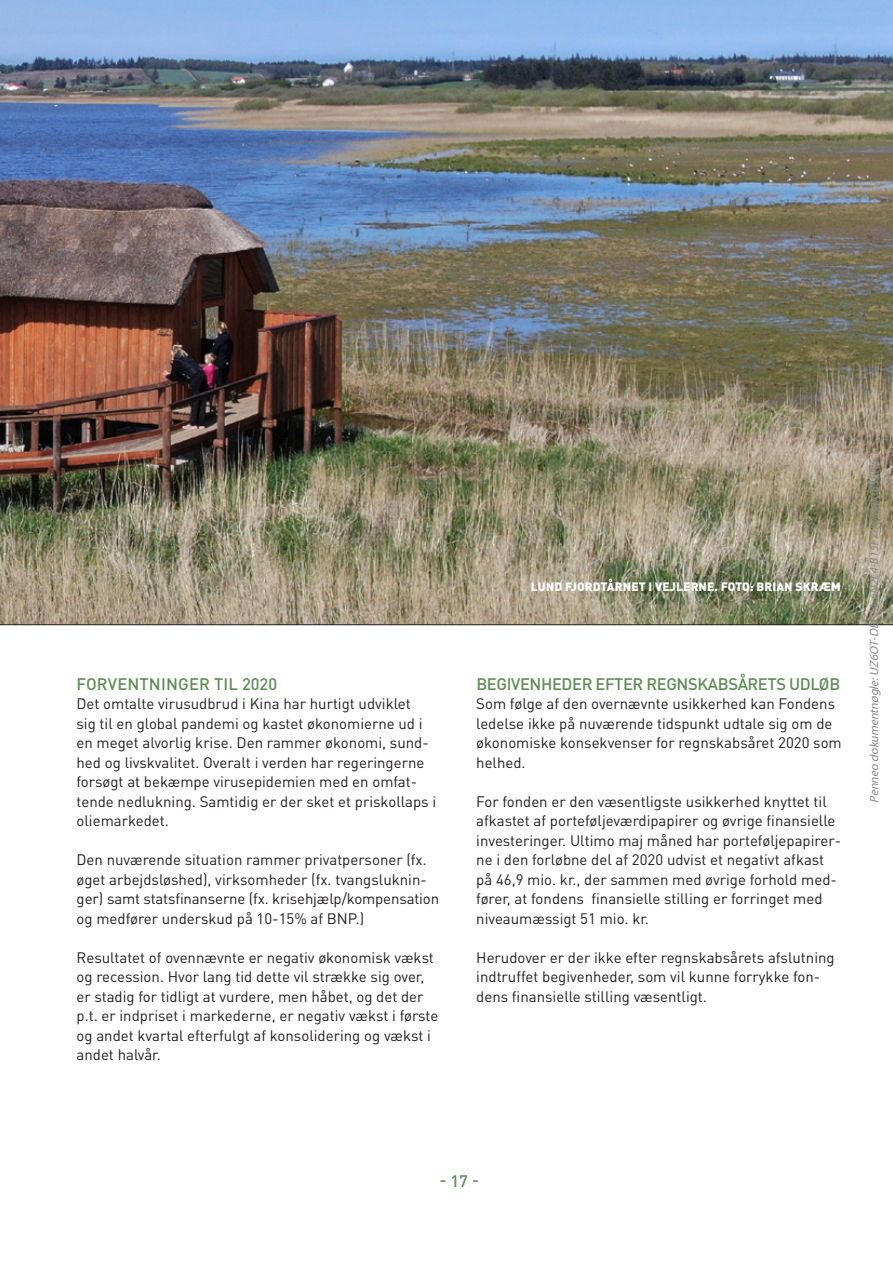
<style>
.page{position:relative;width:893px;height:1263px;background:#fff}
.page>*{position:absolute;margin:0;border:0;box-sizing:border-box;transform-origin:0 0}
.t1{font:500 16.5px "DINOT";letter-spacing:-.025em;color:#5f8d56}
.t2{font:500 16.5px "DINOT";letter-spacing:.01em;color:#5f8d56}
.t3{font:15px/19.5px "DINOT";color:#231f20}
.t4{font:italic 12px "Myriad Pro";color:#888}
.t5{font:900 12px "DINOT";letter-spacing:.01em;color:#fff}
</style>
<div class="page">
<img style="left:0;top:0;width:893px;height:625px">
<p class="t2" style="left:77px;top:673px;width:202px">FORVENTNINGER TIL 2020</p>
<p class="t3" style="left:77px;top:694px;width:361px">Det omtalte virusudbrud i Kina har hurtigt udviklet<br>sig til en global pandemi og kastet økonomierne ud i en meget alvorlig krise. Den rammer økonomi, sund&shy;hed og livskvalitet. Overalt i verden har regeringerne forsøgt at bekæmpe virusepidemien med en omfat&shy;tende nedlukning. Samtidig er der sket et priskollaps i oliemarkedet.</p>
<p class="t3" style="left:77px;top:850px;width:364px">Den nuværende situation rammer privatpersoner (fx. øget arbejdsløshed), virksomheder (fx. tvangsluknin&shy;ger) samt statsfinanserne (fx. krisehjælp/kompensation og medfører underskud på 10-15% af BNP.)</p>
<p class="t3" style="left:77px;top:947px;width:363px">Resultatet of ovennævnte er negativ økonomisk vækst og recession. Hvor lang tid dette vil strække sig over, er stadig for tidligt at vurdere, men håbet, og det der p.t. er indpriset i markederne, er negativ vækst i første og andet kvartal efterfulgt af konsolidering og vækst i andet halvår.</p>
<p class="t5" style="left:531px;top:578px;width:311px">LUND FJORDTÅRNET I VEJLERNE. FOTO: BRIAN SKRÆM</p>
<p class="t1" style="left:476px;top:673px;width:365px">BEGIVENHEDER EFTER REGNSKABSÅRETS UDLØB</p>
<p class="t3" style="left:476px;top:694px;width:367px">Som følge af den overnævnte usikkerhed kan Fondens ledelse ikke på nuværende tidspunkt udtale sig om de økonomiske konsekvenser for regnskabsåret 2020 som helhed.</p>
<p class="t3" style="left:476px;top:791px;width:366px">For fonden er den væsentligste usikkerhed knyttet til afkastet af porteføljeværdipapirer og øvrige finansielle investeringer. Ultimo maj måned har porteføljepapirer&shy;ne i den forløbne del af 2020 udvist et negativt afkast på 46,9 mio. kr., der sammen med øvrige forhold med&shy;fører, at fondens finansielle stilling er forringet med niveaumæssigt 51 mio. kr.</p>
<p class="t3" style="left:476px;top:947px;width:360px">Herudover er der ikke efter regnskabsårets afslutning indtruffet begivenheder, som vil kunne forrykke fon&shy;dens finansielle stilling væsentligt.</p>
<p class="t4" style="left:869px;top:803px;width:346px;rotate:-90deg">Penneo dokumentnøgle:UZ6OT-DEE7A-6N2L4-B15F7-IQM4K-B1EN6</p>
<p class="t1" style="left:439px;top:1170px;width:41px">- 17 -</p>
</div>
